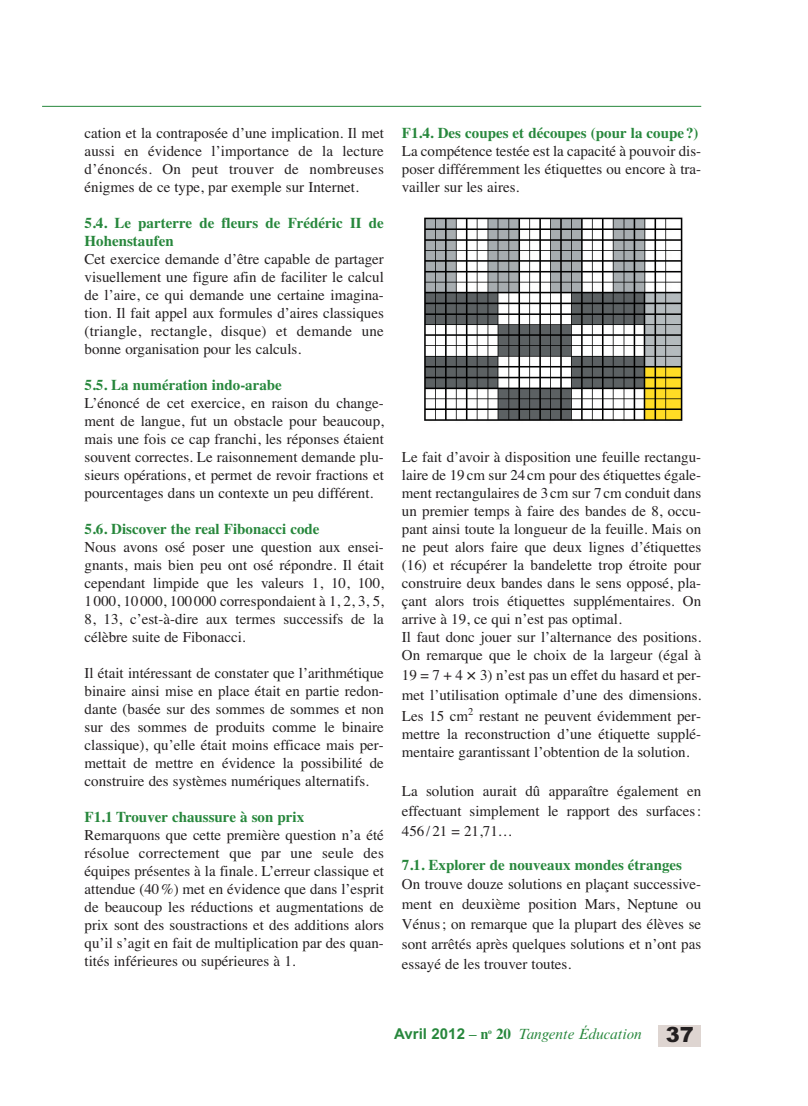
<style>
.page{position:relative;width:808px;height:1106px;background:#fff}
.page>*{position:absolute;margin:0;border:0;box-sizing:border-box;transform-origin:0 0}
.t1{font:15px/18px "Times";color:#231f20;text-align:justify}
.t2{font:700 15px/18px "Times";color:#27873c}
.t3{font:italic 15px "Times New Roman MT Std";color:#27873c}
.s1{font-family:"Arial Bold MS";font-style:normal}
.s2{font-weight:700;font-style:normal}
.s3{font-family:"Arial";font-weight:900;font-style:normal;font-size:21px;color:#231f20}
</style>
<div class="page">
<hr style="left:42px;top:106px;width:659px;height:1px;background:#27873c">
<div style="left:659px;top:1025px;width:42px;height:21px;background:#ded5d1"></div>
<img style="left:424px;top:217px;width:259px;height:204px">
<p class="t1" style="left:85px;top:125px;width:301px">cation et la contraposée d’une implication. Il met aussi en évidence l’importance de la lecture d’énoncés. On peut trouver de nombreuses énigmes de ce type, par exemple sur Internet.</p>
<p class="t2" style="left:85px;top:215px;width:301px">5.4. Le parterre de fleurs de Frédéric II de<br>Hohenstaufen</p>
<p class="t1" style="left:85px;top:251px;width:301px">Cet exercice demande d’être capable de partager visuellement une figure afin de faciliter le calcul de l’aire, ce qui demande une certaine imagina&shy;tion. Il fait appel aux formules d’aires classiques (triangle, rectangle, disque) et demande une bonne organisation pour les calculs.</p>
<p class="t2" style="left:85px;top:377px;width:199px">5.5. La numération indo-arabe</p>
<p class="t1" style="left:85px;top:395px;width:301px">L’énoncé de cet exercice, en raison du change&shy;ment de langue, fut un obstacle pour beaucoup, mais une fois ce cap franchi, les réponses étaient souvent correctes. Le raisonnement demande plu&shy;sieurs opérations, et permet de revoir fractions et pourcentages dans un contexte un peu différent.</p>
<p class="t2" style="left:85px;top:521px;width:236px">5.6. Discover the real Fibonacci code</p>
<p class="t1" style="left:85px;top:539px;width:301px">Nous avons osé poser une question aux ensei&shy;gnants, mais bien peu ont osé répondre. Il était cependant limpide que les valeurs 1, 10, 100, 1 000, 10000, 100000 correspondaient à 1, 2, 3, 5, 8, 13, c’est-à-dire aux termes successifs de la célèbre suite de Fibonacci.</p>
<p class="t1" style="left:85px;top:665px;width:301px">Il était intéressant de constater que l’arithmétique binaire ainsi mise en place était en partie redon&shy;dante (basée sur des sommes de sommes et non sur des sommes de produits comme le binaire classique), qu’elle était moins efficace mais per&shy;mettait de mettre en évidence la possibilité de construire des systèmes numériques alternatifs.</p>
<p class="t2" style="left:85px;top:809px;width:221px">F1.1 Trouver chaussure à son prix</p>
<p class="t1" style="left:85px;top:827px;width:301px">Remarquons que cette première question n’a été résolue correctement que par une seule des équipes présentes à la finale. L’erreur classique et attendue (40 %) met en évidence que dans l’esprit de beaucoup les réductions et augmentations de prix sont des soustractions et des additions alors qu’il s’agit en fait de multiplication par des quan&shy;tités inférieures ou supérieures à 1.</p>
<p class="t2" style="left:402px;top:125px;width:298px">F1.4. Des coupes et découpes (pour la coupe ?)</p>
<p class="t1" style="left:402px;top:143px;width:301px">La compétence testée est la capacité à pouvoir dis&shy;poser différemment les étiquettes ou encore à tra&shy;vailler sur les aires.</p>
<p class="t1" style="left:402px;top:449px;width:301px;text-align:left">Le fait d’avoir à disposition une feuille rectangu&shy;laire de 19 cm sur 24 cm pour des étiquettes égale&shy;ment rectangulaires de 3cm sur 7cm conduit dans un premier temps à faire des bandes de 8, occu&shy;pant ainsi toute la longueur de la feuille. Mais on ne peut alors faire que deux lignes d’étiquettes (16) et récupérer la bandelette trop étroite pour construire deux bandes dans le sens opposé, pla&shy;çant alors trois étiquettes supplémentaires. On arrive à 19, ce qui n’est pas optimal.<br>Il faut donc jouer sur l’alternance des positions.<br>On remarque que le choix de la largeur (égal à</p>
<p class="t1" style="left:402px;top:667px;width:301px;line-height:19.5px">19 = 7 + 4 3) n’est pas un effet du hasard et per&shy;met l’utilisation optimale d’une des dimensions.</p>
<p class="t1" style="left:402px;top:708px;width:301px">Les 15 cm<sup>2</sup> restant ne peuvent évidemment per&shy;mettre la reconstruction d’une étiquette supplé&shy;mentaire garantissant l’obtention de la solution.</p>
<p class="t1" style="left:402px;top:783px;width:301px;line-height:19.8px">La solution aurait dû apparaître également en effectuant simplement le rapport des surfaces :<br>456/ 21 = 21,71…</p>
<p class="t2" style="left:402px;top:856px;width:282px">7.1. Explorer de nouveaux mondes étranges</p>
<p class="t1" style="left:402px;top:875px;width:301px;line-height:19.8px">On trouve douze solutions en plaçant successive&shy;ment en deuxième position Mars, Neptune ou Vénus; on remarque que la plupart des élèves se sont arrêtés après quelques solutions et n’ont pas essayé de les trouver toutes.</p>
<p class="t3" style="left:394px;top:1028px;width:301px"><span class="s1">Avril 2012</span> <span class="s2">– n</span><sup>o</sup> <span class="s2">20</span> Tangente Éducation <span class="s3">37</span></p>
</div>
